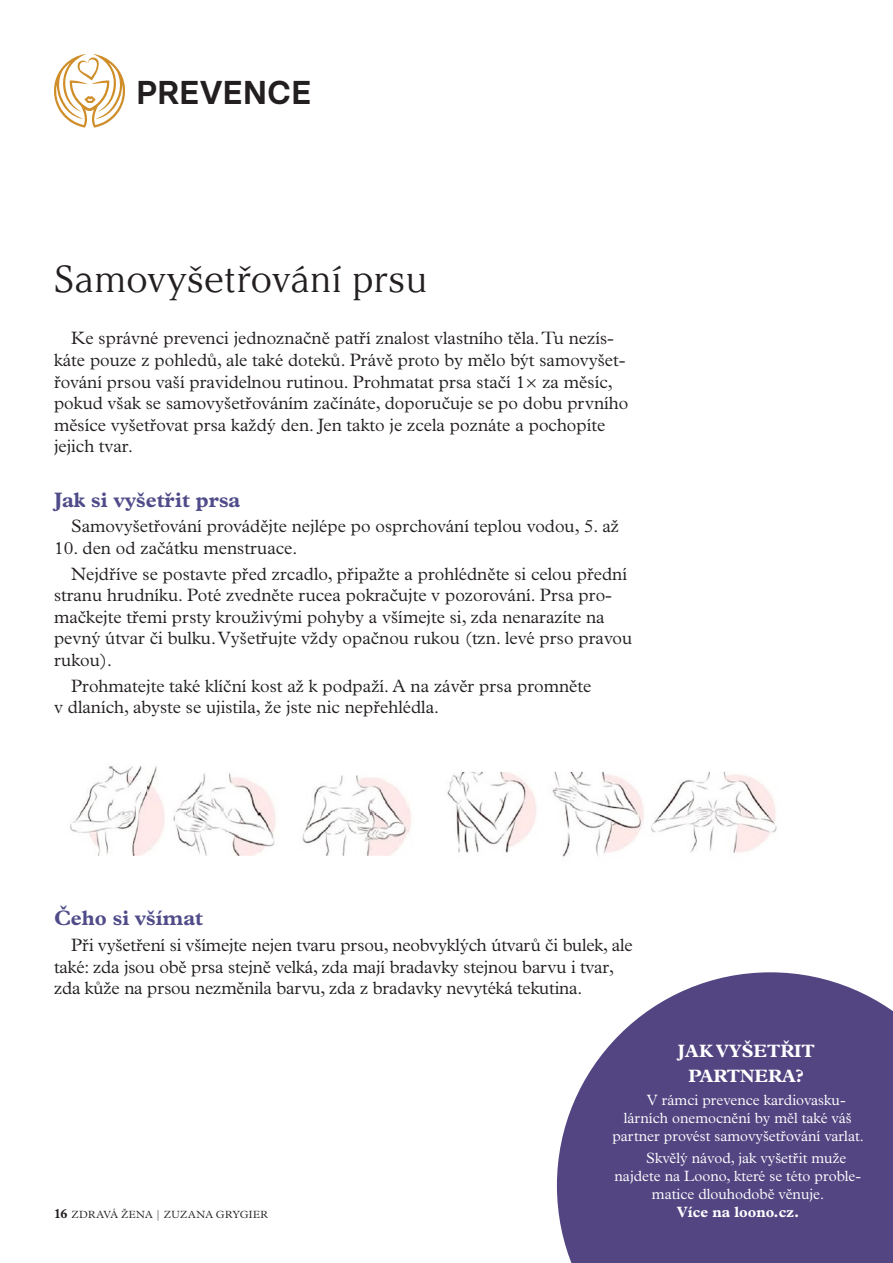
<style>
.page{position:relative;width:893px;height:1263px;background:#fff}
.page>*{position:absolute;margin:0;border:0;box-sizing:border-box;transform-origin:0 0}
.nadpis{font:37.5px "Argesta Display";color:#231f20}
.typ_stránky{font:600 33px "Basier Circle";color:#231f20}
.podnadpis{font:700 21px "Plantin MT Pro";color:#504c89}
.text{font:300 18px/21.6px "Plantin MT Pro";color:#231f20}
.text-2{font:700 18px "Plantin MT Pro";color:#fff}
.text-3{font:300 15px "Plantin MT Pro";color:#fff}
.text-4{font:700 15px "Plantin MT Pro";color:#fff}
.text-5{font:300 10.5px "Plantin MT Pro";letter-spacing:.03em;color:#231f20}
.s1{font-weight:700;font-size:13.5px}
</style>
<div class="page">
<svg style="left:54px;top:54px;width:71px;height:74px"></svg>
<img style="left:70px;top:766px;width:707px;height:91px">
<svg style="left:557px;top:972px;width:336px;height:291px;fill:#524582"></svg>
<p class="typ_stránky" style="left:136px;top:72px;width:177px">PREVENCE</p>
<p class="nadpis" style="left:54px;top:257px;width:375px">Samovyšetřování prsu</p>
<p class="text" style="left:54px;top:328px;width:576px;text-indent:17px">Ke správné prevenci jednoznačně patří znalost vlastního těla. Tu nezís&shy;káte pouze z pohledů, ale také doteků. Právě proto by mělo být samovyšet&shy;řování prsou vaší pravidelnou rutinou. Prohmatat prsa stačí 1× za měsíc, pokud však se samovyšetřováním začínáte, doporučuje se po dobu prvního měsíce vyšetřovat prsa každý den. Jen takto je zcela poznáte a pochopíte jejich tvar.</p>
<p class="podnadpis" style="left:54px;top:488px;width:188px">Jak si vyšetřit prsa</p>
<p class="text" style="left:71px;top:515px;width:550px">Samovyšetřování provádějte nejlépe po osprchování teplou vodou, 5. až</p>
<p class="text" style="left:54px;top:537px;width:245px">10. den od začátku menstruace.</p>
<p class="text" style="left:54px;top:563px;width:580px;text-indent:17px">Nejdříve se postavte před zrcadlo, připažte a prohlédněte si celou přední stranu hrudníku. Poté zvedněte rucea pokračujte v pozorování. Prsa pro&shy;mačkejte třemi prsty krouživými pohyby a všímejte si, zda nenarazíte na pevný útvar či bulku. Vyšetřujte vždy opačnou rukou (tzn. levé prso pravou rukou).</p>
<p class="text" style="left:54px;top:675px;width:539px;text-indent:17px">Prohmatejte také klíční kost až k podpaží. A na závěr prsa promněte v dlaních, abyste se ujistila, že jste nic nepřehlédla.</p>
<p class="podnadpis" style="left:54px;top:905px;width:151px">Čeho si všímat</p>
<p class="text" style="left:54px;top:934px;width:580px;text-indent:17px">Při vyšetření si všímejte nejen tvaru prsou, neobvyklých útvarů či bulek, ale také: zda jsou obě prsa stejně velká, zda mají bradavky stejnou barvu i tvar, zda kůže na prsou nezměnila barvu, zda z bradavky nevytéká tekutina.</p>
<p class="text-5" style="left:54px;top:1209px;width:216px"><span class="s1">16</span> ZDRAVÁ ŽENA | ZUZANA GRYGIER</p>
<p class="text-2" style="left:678px;top:1040px;width:139px">JAK VYŠETŘIT</p>
<p class="text-2" style="left:688px;top:1065px;width:117px">PARTNERA?</p>
<p class="text-3" style="left:647px;top:1091px;width:200px">V rámci prevence kardiovasku-</p>
<p class="text-3" style="left:624px;top:1109px;width:229px">lárních onemocnění by měl také váš</p>
<p class="text-3" style="left:612px;top:1127px;width:253px">partner provést samovyšetřování varlat.</p>
<p class="text-3" style="left:646px;top:1149px;width:202px">Skvělý návod, jak vyšetřit muže</p>
<p class="text-3" style="left:614px;top:1167px;width:248px">najdete na Loono, které se této proble-</p>
<p class="text-3" style="left:652px;top:1185px;width:174px">matice dlouhodobě věnuje.</p>
<p class="text-4" style="left:677px;top:1203px;width:124px">Více na loono.cz.</p>
</div>
